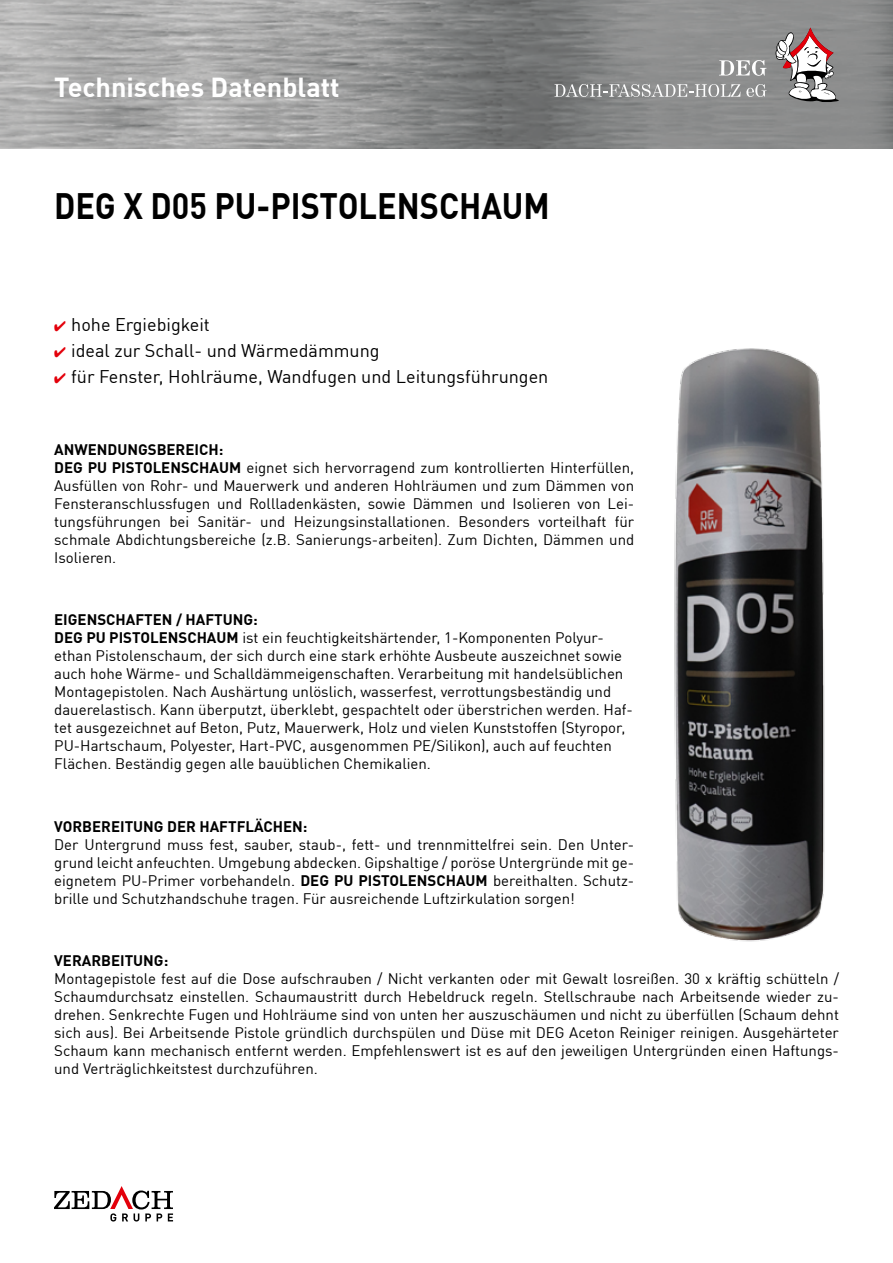
<style>
.page{position:relative;width:893px;height:1263px;background:#fff}
.page>*{position:absolute;margin:0;border:0;box-sizing:border-box;transform-origin:0 0}
.t1{font:700 36px "DIN Pro";color:#000;scale:.9 1}
.t2{font:700 27px "DIN Pro";color:#fff}
.t3{font:18px/25.8px "DIN Pro";color:#000}
.t4{font:15px/18px "DIN Pro";color:#000}
.t5{font:700 15px "DIN Pro";color:#000}
.s1{font-weight:700}
</style>
<div class="page">
<img style="left:674px;top:348px;width:151px;height:594px">
<img style="left:0;top:0;width:893px;height:149px">
<svg style="left:775px;top:28px;width:64px;height:74px"></svg>
<svg style="left:719px;top:60px;width:47px;height:16px"></svg>
<svg style="left:554px;top:84px;width:186px;height:13px"></svg>
<svg style="left:746px;top:84px;width:21px;height:13px"></svg>
<svg style="left:54px;top:1186px;width:119px;height:35px"></svg>
<h2 class="t2" style="left:54px;top:66px;width:287px">Technisches Datenblatt</h2>
<h1 class="t1" style="left:54px;top:178px;width:552px">DEG X D05 PU-PISTOLENSCHAUM</h1>
<p class="t3" style="left:71px;top:310px;width:479px">hohe Ergiebigkeit<br>ideal zur Schall- und Wärmedämmung<br>für Fenster, Hohlräume, Wandfugen und Leitungsführungen</p>
<p class="t4" style="left:54px;top:439px;width:582px"><span class="s1">ANWENDUNGSBEREICH:<br>DEG PU PISTOLENSCHAUM</span> eignet sich hervorragend zum kontrollierten Hinterfüllen, Ausfüllen von Rohr- und Mauerwerk und anderen Hohlräumen und zum Dämmen von Fensteranschlussfugen und Rollladenkästen, sowie Dämmen und Isolieren von Lei&shy;tungsführungen bei Sanitär- und Heizungsinstallationen. Besonders vorteilhaft für schmale Abdichtungsbereiche (z.B. Sanierungs-arbeiten). Zum Dichten, Dämmen und Isolieren.</p>
<p class="t4" style="left:54px;top:610px;width:580px"><span class="s1">EIGENSCHAFTEN / HAFTUNG:<br>DEG PU PISTOLENSCHAUM</span> ist ein feuchtigkeitshärtender, 1-Komponenten Polyur&shy;ethan Pistolenschaum, der sich durch eine stark erhöhte Ausbeute auszeichnet sowie auch hohe Wärme- und Schalldämmeigenschaften. Verarbeitung mit handelsüblichen Montagepistolen. Nach Aushärtung unlöslich, wasserfest, verrottungsbeständig und dauerelastisch. Kann überputzt, überklebt, gespachtelt oder überstrichen werden. Haf&shy;tet ausgezeichnet auf Beton, Putz, Mauerwerk, Holz und vielen Kunststoffen (Styropor, PU-Hartschaum, Polyester, Hart-PVC, ausgenommen PE/Silikon), auch auf feuchten Flächen. Beständig gegen alle bauüblichen Chemikalien.</p>
<p class="t5" style="left:54px;top:814px;width:255px">VORBEREITUNG DER HAFTFLÄCHEN:</p>
<p class="t4" style="left:54px;top:834px;width:582px;text-align:justify">Der Untergrund muss fest, sauber, staub-, fett- und trennmittelfrei sein. Den Unter&shy;grund leicht anfeuchten. Umgebung abdecken. Gipshaltige / poröse Untergründe mit ge&shy;eignetem PU-Primer vorbehandeln. <span class="s1">DEG PU PISTOLENSCHAUM</span> bereithalten. Schutz&shy;brille und Schutzhandschuhe tragen. Für ausreichende Luftzirkulation sorgen!</p>
<p class="t5" style="left:54px;top:949px;width:116px">VERARBEITUNG:</p>
<p class="t4" style="left:54px;top:969px;width:786px;text-align:justify">Montagepistole fest auf die Dose aufschrauben / Nicht verkanten oder mit Gewalt losreißen. 30 x kräftig schütteln / Schaumdurchsatz einstellen. Schaumaustritt durch Hebeldruck regeln. Stellschraube nach Arbeitsende wieder zu&shy;drehen. Senkrechte Fugen und Hohlräume sind von unten her auszuschäumen und nicht zu überfüllen (Schaum dehnt sich aus). Bei Arbeitsende Pistole gründlich durchspülen und Düse mit DEG Aceton Reiniger reinigen. Ausgehärteter Schaum kann mechanisch entfernt werden. Empfehlenswert ist es auf den jeweiligen Untergründen einen Haftungs&shy;und Verträglichkeitstest durchzuführen.</p>
</div>
